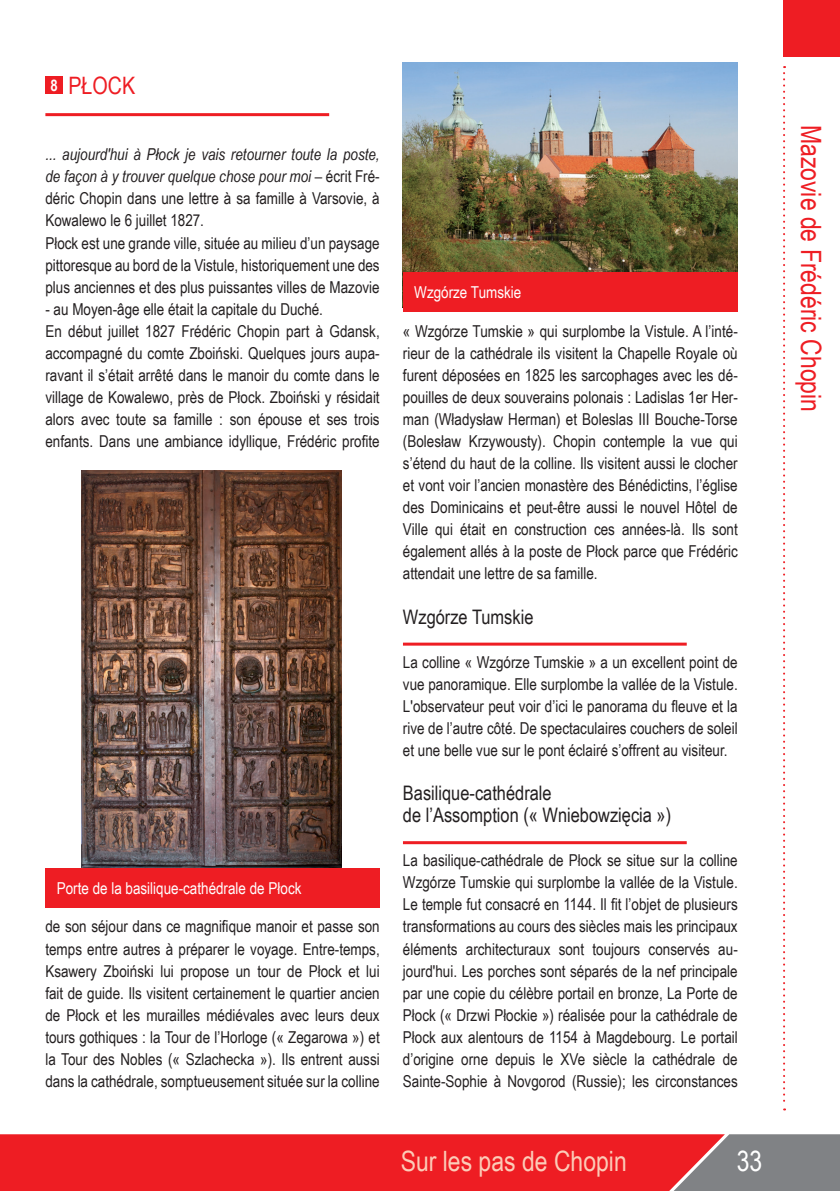
<style>
.page{position:relative;width:840px;height:1191px;background:#fff}
.page>*{position:absolute;margin:0;border:0;box-sizing:border-box;transform-origin:0 0}
.t1{font:28px "Arial Narrow";color:#ee1d23}
.t2{font:28px "Arial Narrow";color:#fcccb8}
.t3{font:28px "Arial Narrow";color:#fff}
.t4{font:24px "Arial Narrow";color:#ee1d23}
.t5{font:20px/22px "Arial Narrow";color:#231f20}
.t6{font:16.4px/22px "Arial Narrow";color:#231f20;text-align:justify}
.t7{font:16.4px "Arial Narrow";color:#fff}
.s1{font-weight:700;font-size:16px;color:#fff}
.s2{font-style:italic}
</style>
<div class="page">
<img style="left:403px;top:62px;width:334px;height:210px">
<img style="left:82px;top:470px;width:259px;height:398px">
<div style="left:0;top:1134px;width:645px;height:57px;background:#ee1d23"></div>
<svg style="left:645px;top:1134px;width:194px;height:57px;background:#a16a6d"></svg>
<div style="left:782px;top:0;width:57px;height:57px;background:#ee1d23"></div>
<svg style="left:783px;top:66px;width:1px;height:1044px"></svg>
<hr style="left:403px;top:642px;width:283px;height:3px;background:#ee1d23">
<hr style="left:403px;top:841px;width:283px;height:3px;background:#ee1d23">
<div style="left:45px;top:76px;width:18px;height:18px;background:#ee1d23"></div>
<hr style="left:45px;top:113px;width:284px;height:3px;background:#ee1d23">
<div style="left:403px;top:272px;width:334px;height:40px;background:#ee1d23"></div>
<div style="left:45px;top:868px;width:335px;height:40px;background:#ee1d23"></div>
<h2 class="t4" style="left:50px;top:68px;width:86px"><span class="s1">8</span> PŁOCK</h2>
<p class="t6" style="left:45px;top:143px;width:336px;text-align:left"><span class="s2">... aujourd'hui à Płock je vais retourner toute la poste, de façon à y trouver quelque chose pour moi –</span> écrit Fré&shy;déric Chopin dans une lettre à sa famille à Varsovie, à Kowalewo le 6 juillet 1827.<br>Płock est une grande ville, située au milieu d’un paysage pittoresque au bord de la Vistule, historiquement une des plus anciennes et des plus puissantes villes de Mazovie</p>
<p class="t6" style="left:45px;top:297px;width:336px;text-align:left">- au Moyen-âge elle était la capitale du Duché.<br>En début juillet 1827 Frédéric Chopin part à Gdansk, accompagné du comte Zboiński. Quelques jours aupa&shy;ravant il s’était arrêté dans le manoir du comte dans le village de Kowalewo, près de Płock. Zboiński y résidait alors avec toute sa famille : son épouse et ses trois enfants. Dans une ambiance idyllique, Frédéric profite</p>
<p class="t7" style="left:57px;top:876px;width:246px">Porte de la basilique-cathédrale de Płock</p>
<p class="t6" style="left:45px;top:915px;width:335px">de son séjour dans ce magnifique manoir et passe son temps entre autres à préparer le voyage. Entre-temps, Ksawery Zboiński lui propose un tour de Płock et lui fait de guide. Ils visitent certainement le quartier ancien de Płock et les murailles médiévales avec leurs deux tours gothiques : la Tour de l’Horloge (« Zegarowa ») et la Tour des Nobles (« Szlachecka »). Ils entrent aussi dans la cathédrale, somptueusement située sur la colline</p>
<p class="t7" style="left:414px;top:280px;width:108px">Wzgórze Tumskie</p>
<p class="t6" style="left:403px;top:319px;width:336px">« Wzgórze Tumskie » qui surplombe la Vistule. A l’inté&shy;rieur de la cathédrale ils visitent la Chapelle Royale où furent déposées en 1825 les sarcophages avec les dé&shy;pouilles de deux souverains polonais : Ladislas 1er Her&shy;man (Władysław Herman) et Boleslas III Bouche-Torse (Bolesław Krzywousty). Chopin contemple la vue qui s’étend du haut de la colline. Ils visitent aussi le clocher et vont voir l’ancien monastère des Bénédictins, l’église des Dominicains et peut-être aussi le nouvel Hôtel de Ville qui était en construction ces années-là. Ils sont également allés à la poste de Płock parce que Frédéric attendait une lettre de sa famille.</p>
<p class="t5" style="left:403px;top:605px;width:132px">Wzgórze Tumskie</p>
<p class="t6" style="left:403px;top:650px;width:336px">La colline « Wzgórze Tumskie » a un excellent point de vue panoramique. Elle surplombe la vallée de la Vistule.<br>L'observateur peut voir d’ici le panorama du fleuve et la rive de l’autre côté. De spectaculaires couchers de soleil et une belle vue sur le pont éclairé s’offrent au visiteur.</p>
<p class="t5" style="left:403px;top:781px;width:269px">Basilique-cathédrale<br>de l’Assomption (« Wniebowzięcia »)</p>
<p class="t6" style="left:403px;top:849px;width:336px">La basilique-cathédrale de Płock se situe sur la colline Wzgórze Tumskie qui surplombe la vallée de la Vistule.<br>Le temple fut consacré en 1144. Il fit l’objet de plusieurs transformations au cours des siècles mais les principaux éléments architecturaux sont toujours conservés au&shy;jourd'hui. Les porches sont séparés de la nef principale par une copie du célèbre portail en bronze, La Porte de Płock (« Drzwi Płockie ») réalisée pour la cathédrale de Płock aux alentours de 1154 à Magdebourg. Le portail d’origine orne depuis le XVe siècle la cathédrale de Sainte-Sophie à Novgorod (Russie); les circonstances</p>
<h1 class="t2" style="left:400px;top:1140px;width:227px">Sur les pas de Chopin</h1>
<h1 class="t3" style="left:736px;top:1140px;width:27px">33</h1>
<h1 class="t1" style="left:831px;top:125px;width:289px;rotate:90deg">Mazovie de Frédéric Chopin</h1>
</div>
